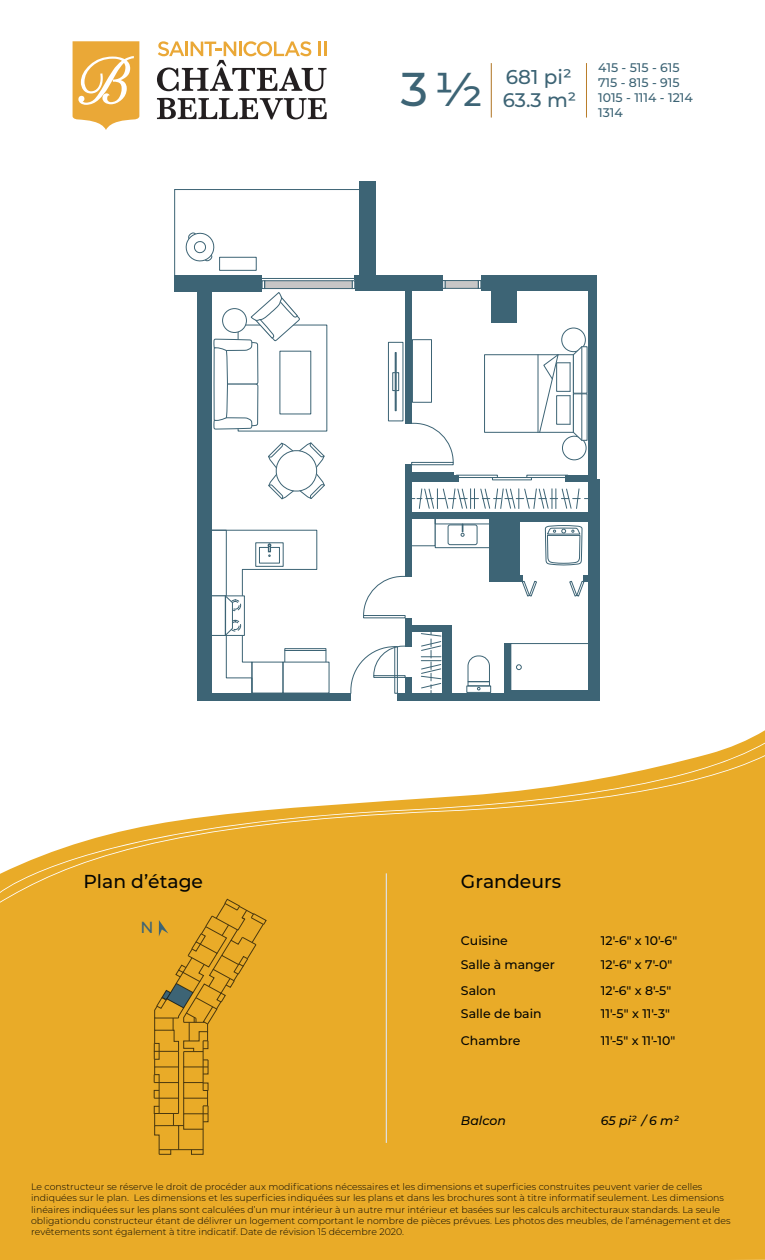
<style>
.page{position:relative;width:765px;height:1260px;background:#fff}
.page>*{position:absolute;margin:0;border:0;box-sizing:border-box;transform-origin:0 0}
.t1{font:500 47.38px "Montserrat";color:#3d6475}
.t2{font:500 20px "Montserrat";color:#3d6475}
.t3{font:500 19.62px "Montserrat";color:#3d6475}
.t4{font:500 18.75px "Montserrat";color:#040503}
.t5{font:500 16.12px "Montserrat";color:#3d6475}
.t6{font:500 12.5px/23.8px "Montserrat";color:#040503}
.t7{font:500 12.5px/15px "Montserrat";color:#3d6475}
.t8{font:italic 500 12.5px "Montserrat";color:#040503}
.t9{font:300 9.38px/11.2px "Montserrat";color:#040503}
</style>
<div class="page">
<div style="left:0;top:730px;width:765px;height:530px;background:#e9ab28"></div>
<svg style="left:0;top:743px;width:765px;height:12px"></svg>
<svg style="left:0;top:755px;width:765px;height:149px;fill:#e9ab28"></svg>
<hr style="left:386px;top:873px;width:1px;height:270px;background:#dfdfde">
<hr style="left:491px;top:63px;width:1px;height:54px;background:#ba7e2b">
<hr style="left:586px;top:63px;width:1px;height:54px;background:#ba7e2b">
<svg style="left:157px;top:98px;width:170px;height:21px"></svg>
<svg style="left:73px;top:41px;width:66px;height:89px"></svg>
<svg style="left:157px;top:41px;width:170px;height:50px"></svg>
<svg style="left:154px;top:899px;width:113px;height:256px;background:#daa127"></svg>
<div style="left:264px;top:280px;width:89px;height:9px;background:#c7c6c6;border:1px solid #3d6475"></div>
<svg style="left:443px;top:280px;width:2px;height:9px"></svg>
<div style="left:445px;top:280px;width:34px;height:9px;background:#c7c6c6;border:1px solid #3d6475"></div>
<svg style="left:478px;top:280px;width:3px;height:9px"></svg>
<div style="left:174px;top:189px;width:198px;height:90px;border:1px solid #3d6475"></div>
<div style="left:219px;top:257px;width:38px;height:14px;border:1px solid #3d6475"></div>
<svg style="left:185px;top:232px;width:30px;height:30px"></svg>
<div style="left:280px;top:351px;width:31px;height:63px;border:1px solid #3d6475"></div>
<svg style="left:213px;top:280px;width:88px;height:150px"></svg>
<div style="left:388px;top:342px;width:15px;height:79px;background:#fff;border:1px solid #3d6475"></div>
<div style="left:392px;top:372px;width:7px;height:19px;background:#c2ced4;border:1px solid #3d6475"></div>
<div style="left:395px;top:352px;width:2px;height:59px;background:#fff;border:1px solid #3d6475"></div>
<div style="left:561px;top:328px;width:25px;height:24px;border:1px solid #3d6475;border-radius:50%"></div>
<div style="left:562px;top:436px;width:24px;height:24px;border:1px solid #3d6475;border-radius:50%"></div>
<hr style="left:538px;top:355px;width:1px;height:77px;background:#3d6475">
<svg style="left:539px;top:356px;width:20px;height:75px"></svg>
<div style="left:556px;top:395px;width:14px;height:30px;border:1px solid #3d6475"></div>
<div style="left:556px;top:362px;width:14px;height:30px;border:1px solid #3d6475"></div>
<div style="left:484px;top:354px;width:90px;height:79px;border:1px solid #3d6475"></div>
<svg style="left:570px;top:346px;width:18px;height:95px"></svg>
<hr style="left:582px;top:394px;width:1px;height:46px;background:#3d6475">
<div style="left:412px;top:339px;width:20px;height:64px;border:1px solid #3d6475"></div>
<svg style="left:268px;top:442px;width:57px;height:58px"></svg>
<svg style="left:212px;top:530px;width:105px;height:163px"></svg>
<div style="left:284px;top:648px;width:42px;height:3px;border:1px solid #3d6475"></div>
<div style="left:283px;top:662px;width:46px;height:31px;background:#fff"></div>
<div style="left:252px;top:662px;width:31px;height:31px;border:1px solid #3d6475"></div>
<svg style="left:363px;top:576px;width:43px;height:40px"></svg>
<div style="left:411px;top:462px;width:43px;height:3px;border:1px solid #3d6475"></div>
<svg style="left:411px;top:423px;width:43px;height:40px"></svg>
<svg style="left:350px;top:646px;width:56px;height:48px"></svg>
<svg style="left:421px;top:632px;width:21px;height:61px"></svg>
<svg style="left:545px;top:525px;width:38px;height:41px"></svg>
<svg style="left:522px;top:580px;width:15px;height:17px"></svg>
<svg style="left:569px;top:580px;width:16px;height:17px"></svg>
<div style="left:411px;top:518px;width:25px;height:28px;border:1px solid #3d6475"></div>
<svg style="left:435px;top:518px;width:56px;height:30px"></svg>
<div style="left:448px;top:525px;width:29px;height:20px;border:1px solid #3d6475;border-radius:2px"></div>
<svg style="left:461px;top:524px;width:3px;height:13px"></svg>
<div style="left:467px;top:686px;width:24px;height:7px;border:1px solid #3d6475"></div>
<svg style="left:467px;top:655px;width:23px;height:35px"></svg>
<div style="left:511px;top:643px;width:80px;height:48px;border:1px solid #3d6475"></div>
<svg style="left:516px;top:664px;width:6px;height:6px"></svg>
<svg style="left:412px;top:488px;width:176px;height:21px"></svg>
<div style="left:492px;top:477px;width:40px;height:3px;border:1px solid #3d6475"></div>
<div style="left:456px;top:475px;width:42px;height:3px;border:1px solid #3d6475"></div>
<div style="left:527px;top:475px;width:41px;height:3px;border:1px solid #3d6475"></div>
<div style="left:397px;top:693px;width:202px;height:8px;background:#3d6475"></div>
<div style="left:197px;top:693px;width:154px;height:8px;background:#3d6475"></div>
<div style="left:405px;top:625px;width:47px;height:7px;background:#3d6475"></div>
<div style="left:442px;top:625px;width:10px;height:70px;background:#3d6475"></div>
<div style="left:504px;top:643px;width:7px;height:52px;background:#3d6475"></div>
<div style="left:405px;top:677px;width:7px;height:18px;background:#3d6475"></div>
<div style="left:405px;top:618px;width:7px;height:29px;background:#3d6475"></div>
<div style="left:405px;top:465px;width:7px;height:112px;background:#3d6475"></div>
<div style="left:405px;top:283px;width:7px;height:141px;background:#3d6475"></div>
<div style="left:509px;top:690px;width:83px;height:11px;background:#3d6475"></div>
<div style="left:588px;top:479px;width:11px;height:222px;background:#3d6475"></div>
<div style="left:584px;top:575px;width:7px;height:7px;background:#3d6475"></div>
<div style="left:515px;top:575px;width:7px;height:7px;background:#3d6475"></div>
<div style="left:588px;top:276px;width:8px;height:206px;background:#3d6475"></div>
<div style="left:481px;top:276px;width:115px;height:15px;background:#3d6475"></div>
<div style="left:355px;top:276px;width:88px;height:15px;background:#3d6475"></div>
<div style="left:174px;top:275px;width:88px;height:16px;background:#3d6475"></div>
<div style="left:197px;top:288px;width:15px;height:413px;background:#3d6475"></div>
<div style="left:491px;top:291px;width:26px;height:32px;background:#3d6475"></div>
<div style="left:489px;top:514px;width:31px;height:68px;background:#3d6475"></div>
<div style="left:491px;top:512px;width:97px;height:10px;background:#3d6475"></div>
<div style="left:405px;top:512px;width:183px;height:7px;background:#3d6475"></div>
<div style="left:405px;top:475px;width:54px;height:7px;background:#3d6475"></div>
<div style="left:565px;top:475px;width:26px;height:7px;background:#3d6475"></div>
<div style="left:360px;top:182px;width:16px;height:96px;background:#3d6475"></div>
<svg style="left:352px;top:275px;width:8px;height:14px"></svg>
<div style="left:409px;top:472px;width:45px;height:7px;background:#3d6475"></div>
<h1 class="t1" style="left:401px;top:56px;width:84px">3½</h1>
<h2 class="t2" style="left:506px;top:63px;width:67px">681 pi²</h2>
<h3 class="t3" style="left:503px;top:87px;width:75px">63.3 m²</h3>
<h3 class="t7" style="left:598px;top:60px;width:96px">415 - 515 - 615<br>715 - 815 - 915<br>1015 - 1114 - 1214</h3>
<h3 class="t7" style="left:598px;top:105px;width:26px">1314</h3>
<h3 class="t4" style="left:83px;top:869px;width:121px">Plan d’étage</h3>
<h3 class="t5" style="left:140px;top:916px;width:15px">N</h3>
<h3 class="t4" style="left:461px;top:869px;width:102px">Grandeurs</h3>
<h3 class="t6" style="left:461px;top:928px;width:48px">Cuisine</h3>
<h3 class="t6" style="left:601px;top:928px;width:78px">12'-6" x 10'-6"</h3>
<h3 class="t6" style="left:461px;top:952px;width:96px">Salle à manger</h3>
<h3 class="t6" style="left:601px;top:951px;width:73px;line-height:25.6px">12'-6" x 7'-0"<br>12'-6" x 8'-5"</h3>
<h3 class="t6" style="left:601px;top:1000px;width:76px;line-height:26.2px">11'-5" x 11'-3"<br>11'-5" x 11'-10"</h3>
<h3 class="t6" style="left:461px;top:978px;width:82px">Salon<br>Salle de bain</h3>
<h3 class="t6" style="left:461px;top:1028px;width:61px">Chambre</h3>
<h3 class="t8" style="left:461px;top:1112px;width:46px">Balcon</h3>
<h3 class="t8" style="left:601px;top:1112px;width:79px">65 pi² / 6 m²</h3>
<p class="t9" style="left:31px;top:1181px;width:701px">Le constructeur se réserve le droit de procéder aux modifications nécessaires et les dimensions et superficies construites peuvent varier de celles indiquées sur le plan. Les dimensions et les superficies indiquées sur les plans et dans les brochures sont à titre informatif seulement. Les dimensions linéaires indiquées sur les plans sont calculées d’un mur intérieur à un autre mur intérieur et basées sur les calculs architecturaux standards. La seule obligationdu constructeur étant de délivrer un logement comportant le nombre de pièces prévues. Les photos des meubles, de l’aménagement et des revêtements sont également à titre indicatif. Date de révision 15 décembre 2020.</p>
</div>
